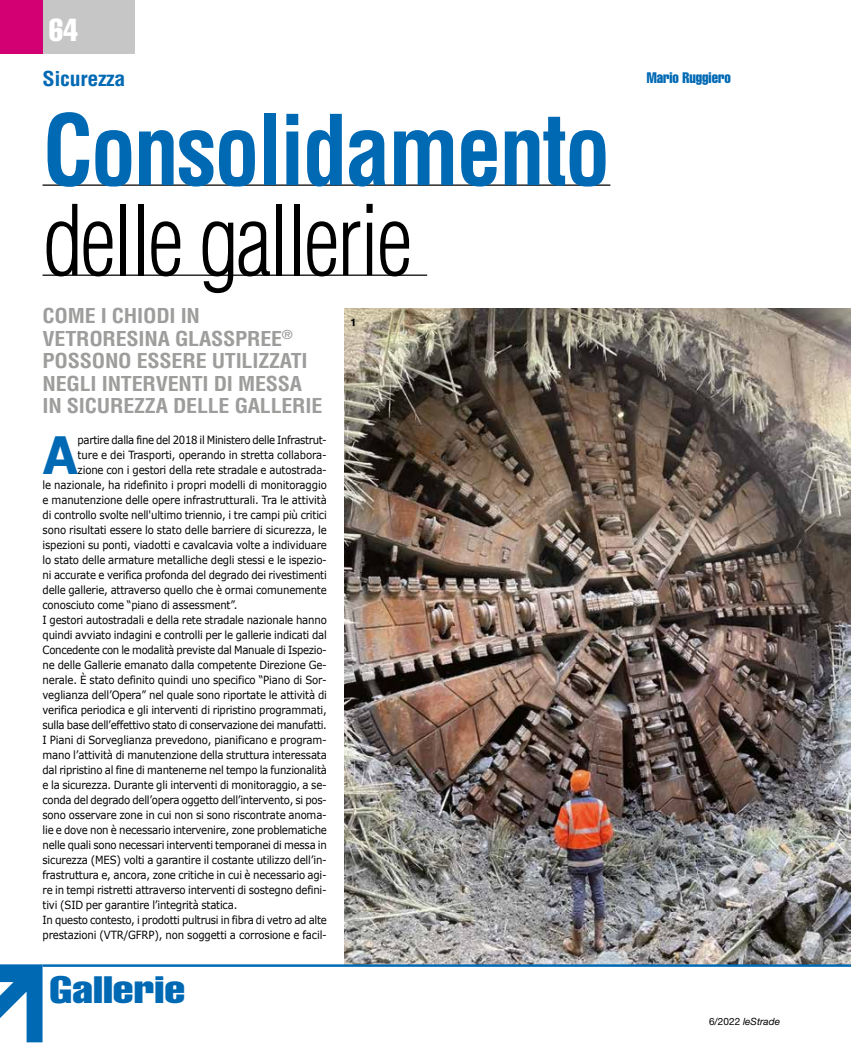
<style>
.page{position:relative;width:851px;height:1053px;background:#fff}
.page>*{position:absolute;margin:0;border:0;box-sizing:border-box;transform-origin:0 0}
.t1{font:700 condensed 95px "Helvetica";letter-spacing:-.03em;color:#0069b4;scale:.96 1}
.t2{font:300 condensed 95px "Helvetica";letter-spacing:-.03em;color:#000;scale:.96 1}
.t3{font:700 51.38px "Verdana";color:#0069b4;scale:.9 1}
.t4{font:extra-condensed 37.5px "Helvetica";color:#0069b4;scale:1.3 1}
.t5{font:extra-condensed 31.25px "Helvetica";color:#fff}
.t6{font:700 condensed 20px/22.5px "Helvetica";letter-spacing:-.01em;color:#9d9d9c;scale:1.1 1}
.t7{font:700 condensed 20px "Helvetica";letter-spacing:-.015em;color:#0069b4;scale:1.1 1}
.t8{font:extra-condensed 15px "Helvetica";color:#0069b4}
.t9{font:11.25px "Verdana";letter-spacing:-.02em;color:#000;scale:.9 1}
.t10{font:italic 10px "Helvetica Neue";color:#000}
.t11{font:900 condensed 10px "Helvetica";color:#000;scale:1.1 1}
.s1{font-style:normal}
</style>
<div class="page">
<hr style="left:43px;top:184px;width:567px;height:2px;background:#000">
<hr style="left:43px;top:274px;width:384px;height:2px;background:#000">
<svg style="left:0;top:964px;width:43px;height:78px"></svg>
<div style="left:43px;top:0;width:92px;height:53px;background:#c6c6c6"></div>
<div style="left:0;top:0;width:43px;height:53px;background:#d20072"></div>
<img style="left:344px;top:308px;width:506px;height:656px">
<hr style="left:43px;top:964px;width:807px;height:2px;background:#0069b4">
<h3 class="t5" style="left:49px;top:10px;width:30px">64</h3>
<h3 class="t7" style="left:43px;top:66px;width:77px">Sicurezza</h3>
<h3 class="t8" style="left:646px;top:68px;width:86px">Mario Ruggiero</h3>
<h1 class="t1" style="left:43px;top:91px;width:593px">Consolidamento</h1>
<h1 class="t2" style="left:43px;top:181px;width:387px">delle gallerie</h1>
<h3 class="t6" style="left:43px;top:304px;width:256px">COME I CHIODI IN<br>VETRORESINA GLASSPREE<sup>®<br></sup>POSSONO ESSERE UTILIZZATI<br>NEGLI INTERVENTI DI MESSA<br>IN SICUREZZA DELLE GALLERIE</h3>
<p class="t11" style="left:350px;top:316px;width:7px">1</p>
<h2 class="t3" style="left:43px;top:422px;width:41px">A</h2>
<p class="t9" style="left:78px;top:432px;width:278px">partire dalla fine del 2018 il Ministero delle Infrastrut-</p>
<p class="t9" style="left:78px;top:447px;width:278px">ture e dei Trasporti, operando in stretta collabora-</p>
<p class="t9" style="left:78px;top:462px;width:278px">zione con i gestori della rete stradale e autostrada-</p>
<p class="t9" style="left:43px;top:477px;width:317px">le nazionale, ha ridefinito i propri modelli di monitoraggio</p>
<p class="t9" style="left:43px;top:492px;width:317px">e manutenzione delle opere infrastrutturali. Tra le attività</p>
<p class="t9" style="left:43px;top:507px;width:317px">di controllo svolte nell'ultimo triennio, i tre campi più critici</p>
<p class="t9" style="left:43px;top:522px;width:317px">sono risultati essere lo stato delle barriere di sicurezza, le</p>
<p class="t9" style="left:43px;top:537px;width:317px">ispezioni su ponti, viadotti e cavalcavia volte a individuare</p>
<p class="t9" style="left:43px;top:552px;width:317px">lo stato delle armature metalliche degli stessi e le ispezio-</p>
<p class="t9" style="left:43px;top:567px;width:317px">ni accurate e verifica profonda del degrado dei rivestimenti</p>
<p class="t9" style="left:43px;top:582px;width:317px">delle gallerie, attraverso quello che è ormai comunemente</p>
<p class="t9" style="left:43px;top:597px;width:218px">conosciuto come “piano di assessment”.</p>
<p class="t9" style="left:43px;top:612px;width:317px">I gestori autostradali e della rete stradale nazionale hanno</p>
<p class="t9" style="left:43px;top:627px;width:317px">quindi avviato indagini e controlli per le gallerie indicati dal</p>
<p class="t9" style="left:43px;top:642px;width:317px">Concedente con le modalità previste dal Manuale di Ispezio-</p>
<p class="t9" style="left:43px;top:657px;width:317px">ne delle Gallerie emanato dalla competente Direzione Ge-</p>
<p class="t9" style="left:43px;top:672px;width:317px">nerale. È stato definito quindi uno specifico “Piano di Sor-</p>
<p class="t9" style="left:43px;top:687px;width:317px">veglianza dell’Opera” nel quale sono riportate le attività di</p>
<p class="t9" style="left:43px;top:702px;width:317px">verifica periodica e gli interventi di ripristino programmati,</p>
<p class="t9" style="left:43px;top:717px;width:317px">sulla base dell’effettivo stato di conservazione dei manufatti.</p>
<p class="t9" style="left:43px;top:732px;width:317px">I Piani di Sorveglianza prevedono, pianificano e program-</p>
<p class="t9" style="left:43px;top:747px;width:317px">mano l’attività di manutenzione della struttura interessata</p>
<p class="t9" style="left:43px;top:762px;width:317px">dal ripristino al fine di mantenerne nel tempo la funzionalità</p>
<p class="t9" style="left:43px;top:777px;width:317px">e la sicurezza. Durante gli interventi di monitoraggio, a se-</p>
<p class="t9" style="left:43px;top:792px;width:317px">conda del degrado dell’opera oggetto dell’intervento, si pos-</p>
<p class="t9" style="left:43px;top:807px;width:317px">sono osservare zone in cui non si sono riscontrate anoma-</p>
<p class="t9" style="left:43px;top:822px;width:317px">lie e dove non è necessario intervenire, zone problematiche</p>
<p class="t9" style="left:43px;top:837px;width:317px">nelle quali sono necessari interventi temporanei di messa in</p>
<p class="t9" style="left:43px;top:852px;width:317px">sicurezza (MES) volti a garantire il costante utilizzo dell’in-</p>
<p class="t9" style="left:43px;top:867px;width:317px">frastruttura e, ancora, zone critiche in cui è necessario agi-</p>
<p class="t9" style="left:43px;top:882px;width:317px">re in tempi ristretti attraverso interventi di sostegno defini-</p>
<p class="t9" style="left:43px;top:897px;width:218px">tivi (SID per garantire l’integrità statica.</p>
<p class="t9" style="left:43px;top:912px;width:317px">In questo contesto, i prodotti pultrusi in fibra di vetro ad alte</p>
<p class="t9" style="left:43px;top:927px;width:317px">prestazioni (VTR/GFRP), non soggetti a corrosione e facil-</p>
<h3 class="t4" style="left:50px;top:965px;width:106px">Gallerie</h3>
<p class="t10" style="left:709px;top:1015px;width:72px"><span class="s1">6/2022</span> leStrade</p>
</div>
